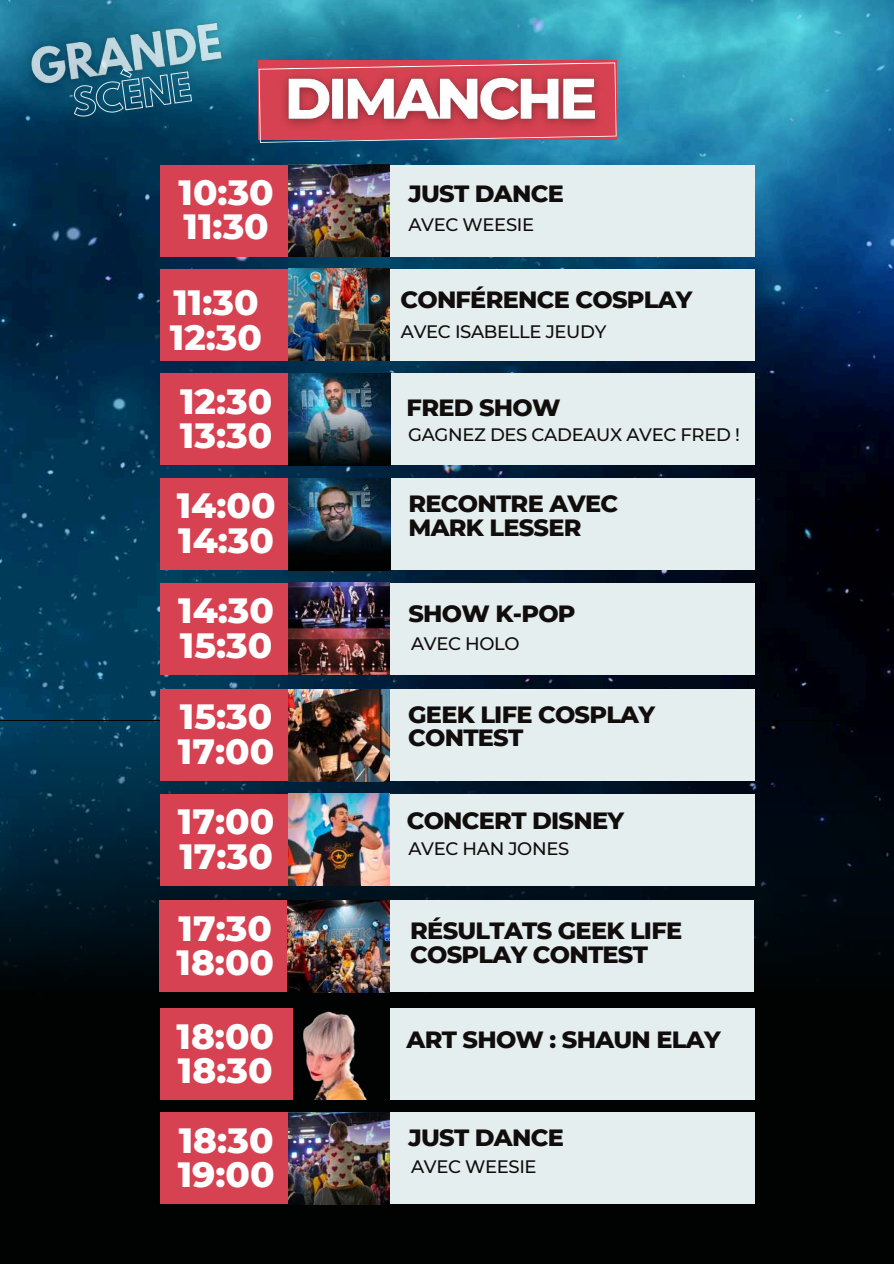
<style>
.page{position:relative;width:894px;height:1264px;background:#fff}
.page>*{position:absolute;margin:0;border:0;box-sizing:border-box;transform-origin:0 0}
.t1{font:800 35.85px/34.5px "Montserrat";color:#fff}
.t2{font:800 24px/23.7px "Montserrat";letter-spacing:-.03em;color:#110d0c}
.t3{font:500 18px "Montserrat";letter-spacing:-.02em;color:#110d0c}
</style>
<div class="page">
<img style="left:0;top:0;width:893px;height:720px">
<svg style="left:0;top:720px;width:893px;height:543px;fill:#010302"></svg>
<div style="left:379px;top:269px;width:375px;height:92px;background:#e4eeee"></div>
<div style="left:379px;top:478px;width:375px;height:92px;background:#e4eeee"></div>
<div style="left:258px;top:60px;width:358px;height:79px;background:#d64251"></div>
<div style="left:160px;top:269px;width:132px;height:92px;background:#d64251"></div>
<img style="left:288px;top:269px;width:102px;height:92px">
<div style="left:379px;top:165px;width:375px;height:91px;background:#e4eeee"></div>
<div style="left:160px;top:165px;width:132px;height:91px;background:#d64251"></div>
<img style="left:288px;top:165px;width:102px;height:91px">
<div style="left:379px;top:373px;width:375px;height:92px;background:#e4eeee"></div>
<div style="left:160px;top:373px;width:132px;height:92px;background:#d64251"></div>
<div style="left:160px;top:478px;width:132px;height:92px;background:#d64251"></div>
<img style="left:288px;top:478px;width:102px;height:92px">
<div style="left:379px;top:583px;width:375px;height:91px;background:#e4eeee"></div>
<div style="left:160px;top:583px;width:132px;height:91px;background:#d64251"></div>
<img style="left:288px;top:583px;width:102px;height:91px">
<svg style="left:258px;top:62px;width:358px;height:81px"></svg>
<div style="left:379px;top:689px;width:375px;height:92px;background:#e4eeee"></div>
<div style="left:160px;top:689px;width:132px;height:92px;background:#d64251"></div>
<img style="left:288px;top:689px;width:102px;height:92px">
<div style="left:379px;top:793px;width:375px;height:92px;background:#e4eeee"></div>
<div style="left:160px;top:793px;width:132px;height:92px;background:#d64251"></div>
<img style="left:288px;top:793px;width:102px;height:92px">
<div style="left:379px;top:900px;width:374px;height:92px;background:#e4eeee"></div>
<div style="left:159px;top:900px;width:132px;height:92px;background:#d64251"></div>
<img style="left:287px;top:900px;width:102px;height:92px">
<div style="left:390px;top:1007px;width:364px;height:92px;background:#e4eeee"></div>
<div style="left:160px;top:1007px;width:132px;height:92px;background:#d64251"></div>
<img style="left:288px;top:1007px;width:91px;height:92px">
<div style="left:379px;top:1112px;width:375px;height:92px;background:#e4eeee"></div>
<div style="left:160px;top:1112px;width:132px;height:92px;background:#d64251"></div>
<img style="left:288px;top:1112px;width:101px;height:92px">
<img style="left:288px;top:373px;width:102px;height:92px">
<img style="left:18px;top:12px;width:216px;height:89px">
<svg style="left:68px;top:59px;width:124px;height:59px"></svg>
<h1 class="t1" style="left:178px;top:175px;width:97px">10:30<br>11:30</h1>
<p class="t2" style="left:408px;top:182px;width:157px">JUST DANCE</p>
<p class="t3" style="left:408px;top:213px;width:127px">AVEC WEESIE</p>
<h1 class="t1" style="left:170px;top:285px;width:94px">11:30<br>12:30</h1>
<p class="t2" style="left:400px;top:288px;width:293px">CONFÉRENCE COSPLAY</p>
<p class="t3" style="left:401px;top:320px;width:207px">AVEC ISABELLE JEUDY</p>
<h1 class="t1" style="left:180px;top:384px;width:94px">12:30<br>13:30</h1>
<p class="t2" style="left:406px;top:395px;width:155px">FRED SHOW</p>
<p class="t3" style="left:408px;top:424px;width:333px">GAGNEZ DES CADEAUX AVEC FRED !</p>
<h1 class="t1" style="left:177px;top:488px;width:100px">14:00<br>14:30</h1>
<p class="t2" style="left:408px;top:492px;width:211px">RECONTRE AVEC<br>MARK LESSER</p>
<h1 class="t1" style="left:178px;top:593px;width:97px">14:30<br>15:30</h1>
<p class="t2" style="left:408px;top:601px;width:169px">SHOW K-POP</p>
<p class="t3" style="left:411px;top:632px;width:110px">AVEC HOLO</p>
<h1 class="t1" style="left:178px;top:699px;width:98px">15:30<br>17:00</h1>
<p class="t2" style="left:408px;top:702px;width:248px">GEEK LIFE COSPLAY<br>CONTEST</p>
<h1 class="t1" style="left:178px;top:804px;width:98px">17:00<br>17:30</h1>
<p class="t2" style="left:406px;top:808px;width:219px">CONCERT DISNEY</p>
<p class="t3" style="left:408px;top:837px;width:162px">AVEC HAN JONES</p>
<h1 class="t1" style="left:176px;top:910px;width:99px">17:30<br>18:00</h1>
<p class="t2" style="left:410px;top:918px;width:273px">RÉSULTATS GEEK LIFE<br>COSPLAY CONTEST</p>
<h1 class="t1" style="left:176px;top:1018px;width:99px">18:00<br>18:30</h1>
<p class="t2" style="left:406px;top:1027px;width:315px">ART SHOW : SHAUN ELAY</p>
<h1 class="t1" style="left:178px;top:1122px;width:98px">18:30<br>19:00</h1>
<p class="t2" style="left:408px;top:1125px;width:157px">JUST DANCE</p>
<p class="t3" style="left:411px;top:1155px;width:127px">AVEC WEESIE</p>
</div>
